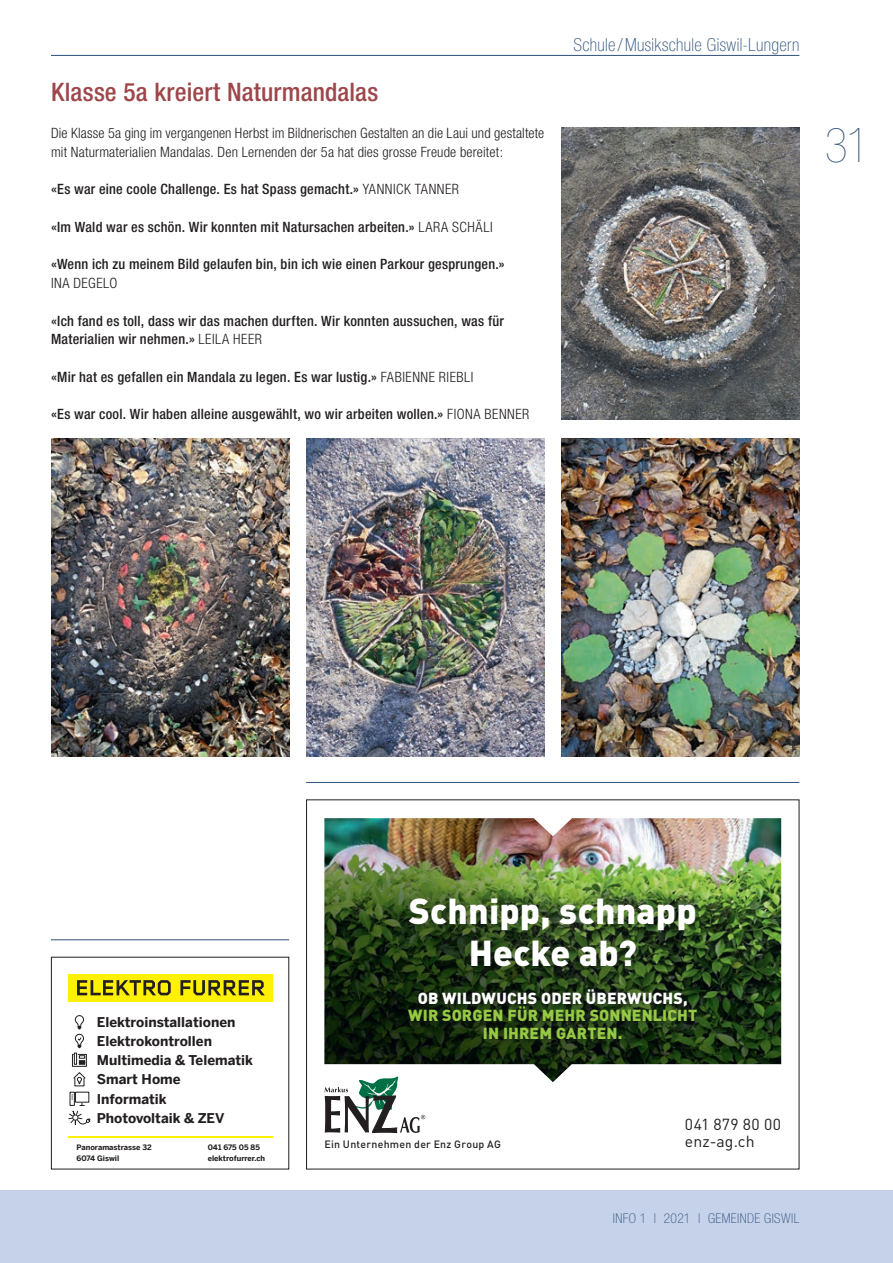
<style>
.page{position:relative;width:893px;height:1263px;background:#fff}
.page>*{position:absolute;margin:0;border:0;box-sizing:border-box;transform-origin:0 0}
.t1{font:900 condensed 48px "Helvetica Neue";color:#2f537c}
.t2{font:900 35.7px/42.3px "DIN";letter-spacing:.01em;color:#fff;text-align:center}
.t3{font:500 condensed 25.5px "Helvetica Neue";letter-spacing:.005em;color:#9d474b}
.t4{font:100 condensed 18px "Helvetica Neue";letter-spacing:.02em;color:#2f537c}
.t5{font:900 15.9px/17.9px "DIN";letter-spacing:.01em;color:#96c944;text-align:center}
.t6{font:900 15.9px "DIN";letter-spacing:.01em;color:#fff}
.t7{font:15.9px/17.1px "DIN";letter-spacing:.01em;color:#231f20}
.t8{font:500 condensed 14.25px/18.8px "Helvetica Neue";letter-spacing:.015em;color:#231f20}
.t9{font:300 condensed 14.25px/18.8px "Helvetica Neue";letter-spacing:.01em;color:#231f20}
.t10{font:300 condensed 14.25px "Helvetica Neue";letter-spacing:.035em;color:#231f20}
.t11{font:700 13.5px/19.2px "Benton Sans";color:#231f20}
.t12{font:100 condensed 13.5px "Helvetica Neue";letter-spacing:.03em;color:#2f537c}
.t13{font:500 10.5px "DIN";letter-spacing:.025em;color:#231f20}
.t14{font:700 7.5px/10.5px "Benton Sans";color:#231f20}
.s1{font-weight:300}
</style>
<div class="page">
<hr style="left:51px;top:55px;width:748px;height:1px;background:#2f537c">
<div style="left:0;top:1191px;width:893px;height:72px;background:#c6d2ea"></div>
<img style="left:561px;top:128px;width:238px;height:291px">
<img style="left:561px;top:438px;width:238px;height:319px">
<img style="left:51px;top:438px;width:238px;height:319px">
<img style="left:306px;top:438px;width:238px;height:319px">
<svg style="left:325px;top:1082px;width:100px;height:51px"></svg>
<img style="left:324px;top:818px;width:457px;height:264px">
<div style="left:380px;top:868px;width:348px;height:131px;background:#231f20;opacity:.6"></div>
<div style="left:402px;top:983px;width:304px;height:66px;background:#231f20;opacity:.6"></div>
<hr style="left:306px;top:782px;width:493px;height:1px;background:#2f537c">
<hr style="left:68px;top:1136px;width:204px;height:2px;background:#fff101">
<div style="left:68px;top:974px;width:204px;height:27px;background:#fff101"></div>
<svg style="left:77px;top:980px;width:188px;height:15px"></svg>
<div style="left:70px;top:1092px;width:5px;height:13px;border:1px solid #231f20"></div>
<svg style="left:72px;top:1015px;width:15px;height:71px"></svg>
<svg style="left:68px;top:1095px;width:23px;height:30px"></svg>
<hr style="left:51px;top:939px;width:238px;height:1px;background:#2f537c">
<h3 class="t3" style="left:51px;top:76px;width:329px">Klasse 5a kreiert Naturmandalas</h3>
<p class="t9" style="left:51px;top:124px;width:495px">Die Klasse 5a ging im vergangenen Herbst im Bildnerischen Gestalten an die Laui und gestaltete mit Naturmaterialien Mandalas. Den Lernenden der 5a hat dies grosse Freude bereitet:</p>
<p class="t8" style="left:51px;top:180px;width:410px">«Es war eine coole Challenge. Es hat Spass gemacht.» <span class="s1">YANNICK TANNER</span></p>
<p class="t8" style="left:51px;top:217px;width:443px">«Im Wald war es schön. Wir konnten mit Natursachen arbeiten.» <span class="s1">LARA SCHÄLI</span></p>
<p class="t8" style="left:51px;top:255px;width:455px">«Wenn ich zu meinem Bild gelaufen bin, bin ich wie einen Parkour gesprungen.»</p>
<p class="t10" style="left:51px;top:275px;width:68px">INA DEGELO</p>
<p class="t8" style="left:51px;top:311px;width:454px">«Ich fand es toll, dass wir das machen durften. Wir konnten aussuchen, was für<br>Materialien wir nehmen.» <span class="s1">LEILA HEER</span></p>
<p class="t8" style="left:51px;top:367px;width:424px">«Mir hat es gefallen ein Mandala zu legen. Es war lustig.» <span class="s1">FABIENNE RIEBLI</span></p>
<p class="t8" style="left:51px;top:405px;width:480px">«Es war cool. Wir haben alleine ausgewählt, wo wir arbeiten wollen.» <span class="s1">FIONA BENNER</span></p>
<p class="t4" style="left:573px;top:35px;width:228px">Schule /Musikschule Giswil-Lungern</p>
<h1 class="t1" style="left:825px;top:119px;width:46px">31</h1>
<p class="t11" style="left:97px;top:1012px;width:158px">Elektroinstallationen<br>Elektrokontrollen<br>Multimedia &amp; Telematik<br>Smart Home<br>Informatik<br>Photovoltaik &amp; ZEV</p>
<p class="t14" style="left:77px;top:1142px;width:77px">Panoramastrasse 32<br>6074 Giswil</p>
<p class="t14" style="left:208px;top:1142px;width:59px">041 675 05 85 elektrofurrer.ch</p>
<h2 class="t2" style="left:409px;top:888px;width:289px">Schnipp, schnapp<br>Hecke ab?</h2>
<p class="t6" style="left:418px;top:987px;width:271px">OB WILDWUCHS ODER ÜBERWUCHS,</p>
<p class="t5" style="left:408px;top:1006px;width:291px">WIR SORGEN FÜR MEHR SONNENLICHT<br>IN IHREM GARTEN.</p>
<p class="t13" style="left:325px;top:1137px;width:178px">Ein Unternehmen der Enz Group AG</p>
<p class="t7" style="left:685px;top:1115px;width:98px">041 879 80 00 enz-ag.ch</p>
<p class="t12" style="left:613px;top:1210px;width:188px">INFO 1 | 2021 | GEMEINDE GISWIL</p>
</div>
